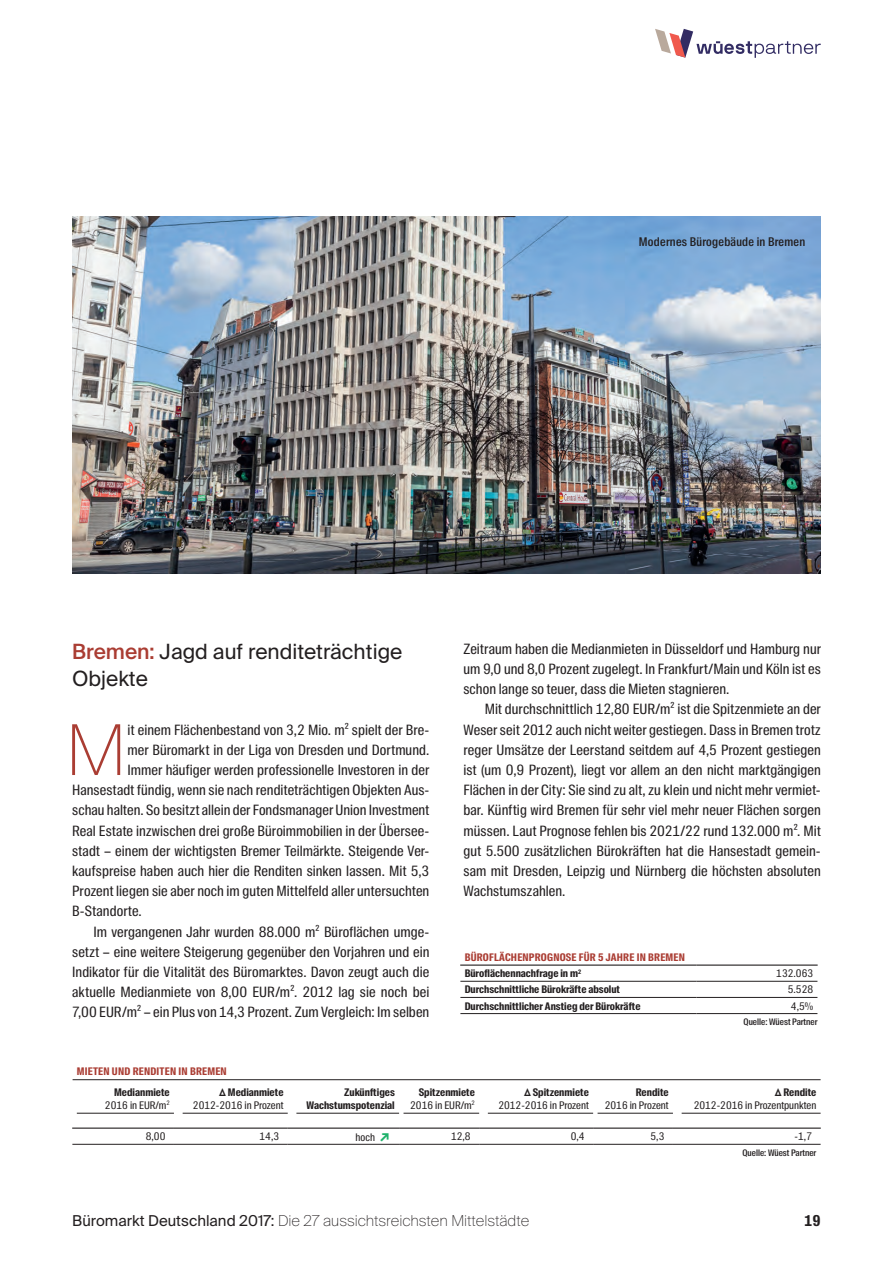
<style>
.page{position:relative;width:893px;height:1263px;background:#fff}
.page>*{position:absolute;margin:0;border:0;box-sizing:border-box;transform-origin:0 0}
.t1{font:100 69.9px "Suisse Intl";color:#aa3d33}
.t2{font:21px/27px "Suisse Intl";color:#231f20}
.t3{font:100 15px "Suisse Intl";color:#231f20}
.t4{font:700 15px "Suisse Intl Cond";color:#231f20}
.t5{font:14.25px/20.2px "Suisse Intl Cond";letter-spacing:.005em;color:#231f20;text-align:justify}
.t6{font:500 12px "Suisse Intl Cond";letter-spacing:.02em;color:#231f20}
.t7{font:700 10.5px/12.6px "Suisse Intl Cond";color:#231f20;text-align:right}
.t8{font:10.5px "Suisse Intl Cond";color:#231f20}
.t9{font:700 10.5px/16.4px "Suisse Intl Cond";letter-spacing:.02em;color:#aa3d33}
.t10{font:500 9px "Suisse Intl Cond";color:#231f20}
.s1{font-weight:500;color:#aa3d33}
.s2{color:#231f20}
.s3{font-weight:400}
.s4{font-weight:700;font-size:14.4px;color:#1eb26a}
</style>
<div class="page">
<svg style="left:655px;top:29px;width:166px;height:29px"></svg>
<hr style="left:460px;top:981px;width:237px;height:1px;background:#231f20">
<hr style="left:697px;top:981px;width:120px;height:1px;background:#231f20">
<hr style="left:460px;top:997px;width:237px;height:1px;background:#231f20">
<hr style="left:697px;top:997px;width:120px;height:1px;background:#231f20">
<hr style="left:460px;top:1013px;width:237px;height:1px;background:#231f20">
<hr style="left:697px;top:1013px;width:120px;height:1px;background:#231f20">
<hr style="left:460px;top:964px;width:237px;height:2px;background:#231f20">
<hr style="left:697px;top:964px;width:121px;height:2px;background:#231f20">
<hr style="left:72px;top:1144px;width:102px;height:1px;background:#231f20">
<hr style="left:174px;top:1144px;width:114px;height:1px;background:#231f20">
<hr style="left:288px;top:1144px;width:111px;height:1px;background:#231f20">
<hr style="left:399px;top:1144px;width:80px;height:1px;background:#231f20">
<hr style="left:479px;top:1144px;width:114px;height:1px;background:#231f20">
<hr style="left:593px;top:1144px;width:80px;height:1px;background:#231f20">
<hr style="left:673px;top:1144px;width:148px;height:1px;background:#231f20">
<hr style="left:72px;top:1127px;width:102px;height:2px;background:#231f20">
<hr style="left:174px;top:1127px;width:114px;height:2px;background:#231f20">
<hr style="left:288px;top:1127px;width:111px;height:2px;background:#231f20">
<hr style="left:399px;top:1127px;width:80px;height:2px;background:#231f20">
<hr style="left:479px;top:1127px;width:114px;height:2px;background:#231f20">
<hr style="left:593px;top:1127px;width:80px;height:2px;background:#231f20">
<hr style="left:673px;top:1127px;width:148px;height:2px;background:#231f20">
<hr style="left:73px;top:1079px;width:748px;height:1px;background:#231f20">
<hr style="left:77px;top:1113px;width:97px;height:1px;background:#231f20">
<hr style="left:183px;top:1113px;width:105px;height:1px;background:#231f20">
<hr style="left:296px;top:1113px;width:103px;height:1px;background:#231f20">
<hr style="left:404px;top:1113px;width:75px;height:1px;background:#231f20">
<hr style="left:488px;top:1113px;width:105px;height:1px;background:#231f20">
<hr style="left:598px;top:1113px;width:75px;height:1px;background:#231f20">
<hr style="left:682px;top:1113px;width:139px;height:1px;background:#231f20">
<img style="left:72px;top:217px;width:749px;height:356px">
<p class="t6" style="left:639px;top:235px;width:168px">Modernes Bürogebäude in Bremen</p>
<h2 class="t2" style="left:72px;top:638px;width:332px"><span class="s1">Bremen:</span> Jagd auf renditeträchtige<br>Objekte</h2>
<h1 class="t1" style="left:66px;top:710px;width:62px">M</h1>
<p class="t5" style="left:128px;top:719px;width:303px">it einem Flächenbestand von 3,2 Mio. m² spielt der Bre-</p>
<p class="t5" style="left:128px;top:740px;width:303px">mer Büromarkt in der Liga von Dresden und Dortmund.</p>
<p class="t5" style="left:128px;top:760px;width:303px">Immer häufiger werden professionelle Investoren in der</p>
<p class="t5" style="left:72px;top:780px;width:359px">Hansestadt fündig, wenn sie nach renditeträchtigen Objekten Aus-</p>
<p class="t5" style="left:72px;top:800px;width:359px">schau halten. So besitzt allein der Fondsmanager Union Investment</p>
<p class="t5" style="left:72px;top:820px;width:359px">Real Estate inzwischen drei große Büroimmobilien in der Übersee-</p>
<p class="t5" style="left:72px;top:841px;width:359px">stadt – einem der wichtigsten Bremer Teilmärkte. Steigende Ver-</p>
<p class="t5" style="left:72px;top:861px;width:359px">kaufspreise haben auch hier die Renditen sinken lassen. Mit 5,3</p>
<p class="t5" style="left:72px;top:881px;width:359px">Prozent liegen sie aber noch im guten Mittelfeld aller untersuchten</p>
<p class="t5" style="left:72px;top:901px;width:71px">B-Standorte.</p>
<p class="t5" style="left:93px;top:921px;width:337px">Im vergangenen Jahr wurden 88.000 m² Büroflächen umge-</p>
<p class="t5" style="left:72px;top:942px;width:359px">setzt – eine weitere Steigerung gegenüber den Vorjahren und ein</p>
<p class="t5" style="left:72px;top:962px;width:359px">Indikator für die Vitalität des Büromarktes. Davon zeugt auch die</p>
<p class="t5" style="left:72px;top:982px;width:359px">aktuelle Medianmiete von 8,00 EUR/m². 2012 lag sie noch bei</p>
<p class="t5" style="left:72px;top:1002px;width:359px">7,00 EUR/m² – ein Plus von 14,3 Prozent. Zum Vergleich: Im selben</p>
<p class="t5" style="left:463px;top:639px;width:359px">Zeitraum haben die Medianmieten in Düsseldorf und Hamburg nur um 9,0 und 8,0 Prozent zugelegt. In Frankfurt/Main und Köln ist es schon lange so teuer, dass die Mieten stagnieren.</p>
<p class="t5" style="left:463px;top:699px;width:359px;text-indent:21px">Mit durchschnittlich 12,80 EUR/m² ist die Spitzenmiete an der Weser seit 2012 auch nicht weiter gestiegen. Dass in Bremen trotz reger Umsätze der Leerstand seitdem auf 4,5 Prozent gestiegen ist (um 0,9 Prozent), liegt vor allem an den nicht marktgängigen Flächen in der City: Sie sind zu alt, zu klein und nicht mehr vermiet&shy;bar. Künftig wird Bremen für sehr viel mehr neuer Flächen sorgen müssen. Laut Prognose fehlen bis 2021/22 rund 132.000 m². Mit gut 5.500 zusätzlichen Bürokräften hat die Hansestadt gemein&shy;sam mit Dresden, Leipzig und Nürnberg die höchsten absoluten Wachstumszahlen.</p>
<p class="t9" style="left:465px;top:949px;width:222px">BÜROFLÄCHENPROGNOSE FÜR 5 JAHRE IN BREMEN<br><span class="s2">Büroflächennachfrage in m</span><sup>2</sup></p>
<p class="t8" style="left:776px;top:967px;width:38px">132.063</p>
<p class="t7" style="left:465px;top:983px;width:157px">Durchschnittliche Bürokräfte absolut</p>
<p class="t8" style="left:788px;top:983px;width:27px">5.528</p>
<p class="t7" style="left:465px;top:1000px;width:177px">Durchschnittlicher Anstieg der Bürokräfte</p>
<p class="t8" style="left:791px;top:1000px;width:24px">4,5%</p>
<p class="t10" style="left:744px;top:1017px;width:75px">Quelle: Wüest Partner</p>
<p class="t9" style="left:77px;top:1063px;width:151px">MIETEN UND RENDITEN IN BREMEN</p>
<p class="t7" style="left:105px;top:1086px;width:66px">Medianmiete<br><span class="s3">2016 in EUR/m</span><sup>2</sup></p>
<p class="t7" style="left:219px;top:1086px;width:66px">∆ Medianmiete</p>
<p class="t8" style="left:193px;top:1099px;width:92px">2012-2016 in Prozent</p>
<p class="t7" style="left:307px;top:1086px;width:90px">Zukünftiges<br>Wachstumspotenzial</p>
<p class="t7" style="left:410px;top:1086px;width:66px">Spitzenmiete<br><span class="s3">2016 in EUR/m</span><sup>2</sup></p>
<p class="t7" style="left:524px;top:1086px;width:66px">∆ Spitzenmiete</p>
<p class="t8" style="left:498px;top:1099px;width:92px">2012-2016 in Prozent</p>
<p class="t7" style="left:636px;top:1086px;width:34px">Rendite</p>
<p class="t8" style="left:605px;top:1099px;width:65px">2016 in Prozent</p>
<p class="t7" style="left:775px;top:1086px;width:43px">∆ Rendite</p>
<p class="t8" style="left:694px;top:1099px;width:124px">2012-2016 in Prozentpunkten</p>
<p class="t8" style="left:146px;top:1130px;width:21px">8,00</p>
<p class="t8" style="left:260px;top:1130px;width:21px">14,3</p>
<p class="t8" style="left:356px;top:1131px;width:36px">hoch <span class="s4">↗</span></p>
<p class="t8" style="left:451px;top:1130px;width:21px">12,8</p>
<p class="t8" style="left:571px;top:1130px;width:15px">0,4</p>
<p class="t8" style="left:650px;top:1130px;width:15px">5,3</p>
<p class="t8" style="left:795px;top:1130px;width:19px">-1,7</p>
<p class="t10" style="left:742px;top:1147px;width:75px">Quelle: Wüest Partner</p>
<p class="t3" style="left:72px;top:1212px;width:459px"><span class="s3">Büromarkt Deutschland 2017:</span> Die 27 aussichtsreichsten Mittelstädte</p>
<p class="t4" style="left:804px;top:1212px;width:18px">19</p>
</div>
